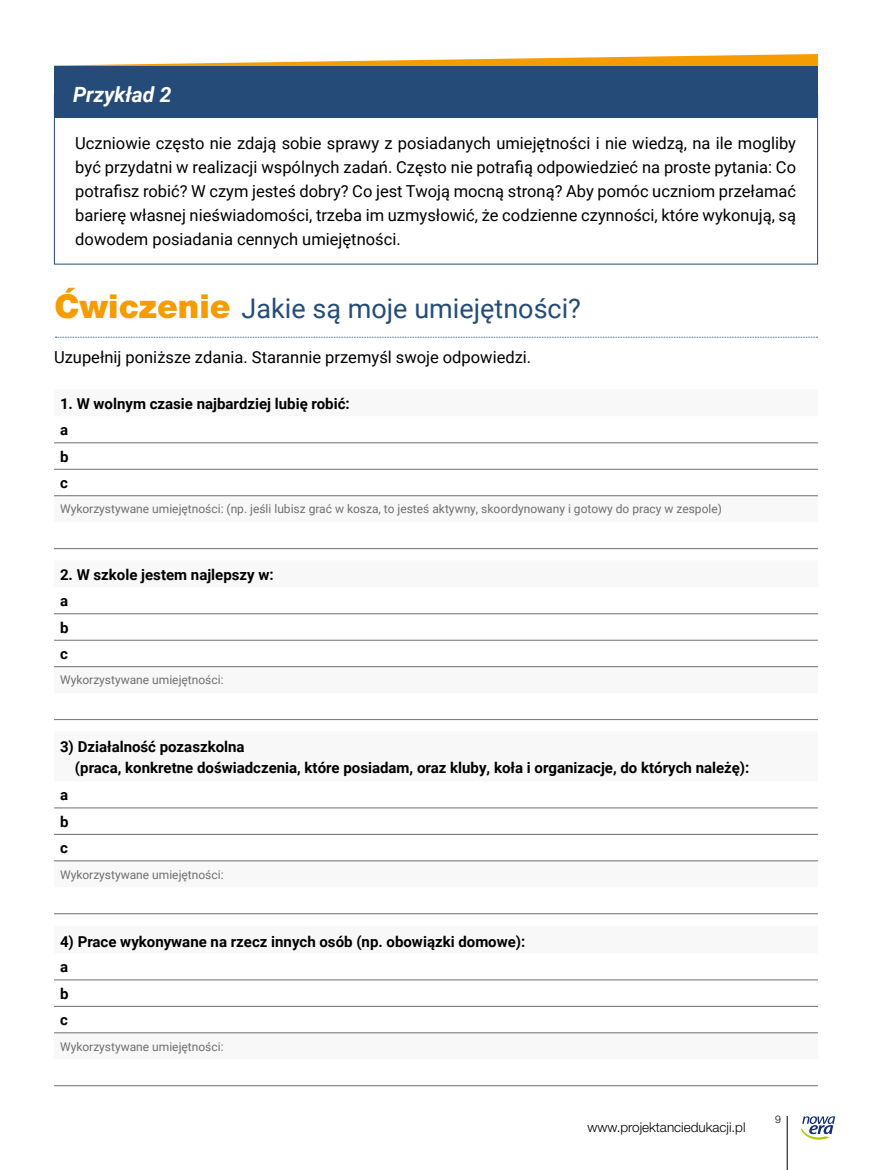
<style>
.page{position:relative;width:872px;height:1170px;background:#fff}
.page>*{position:absolute;margin:0;border:0;box-sizing:border-box;transform-origin:0 0}
.t1{font:27px "Roboto";color:#254c78}
.t2{font:italic 700 21px "Roboto";color:#fff}
.t3{font:16.5px/24px "Roboto";color:#000;text-align:justify}
.t4{font:700 15px/26.5px "Roboto";color:#000}
.t5{font:300 13.5px "Helvetica Neue LT Pro";color:#000}
.t6{font:12px "Roboto";color:#6f6f6e}
.t7{font:300 10.5px "Helvetica Neue LT Pro";color:#000}
.s1{font-family:"Helvetica Neue LT Pro";font-weight:900;font-size:33px;color:#f59c02}
</style>
<div class="page">
<hr style="left:787px;top:1115px;width:1px;height:54px;background:#000">
<svg style="left:800px;top:1116px;width:35px;height:23px"></svg>
<svg style="left:54px;top:54px;width:764px;height:13px"></svg>
<div style="left:54px;top:67px;width:764px;height:51px;background:#254c78"></div>
<div style="left:54px;top:95px;width:764px;height:169px;border:1px solid #254c78"></div>
<svg style="left:54px;top:443px;width:764px;height:54px"></svg>
<hr style="left:54px;top:442px;width:764px;height:1px;background:#6f6f6e">
<hr style="left:54px;top:469px;width:764px;height:1px;background:#6f6f6e">
<hr style="left:54px;top:495px;width:764px;height:1px;background:#6f6f6e">
<hr style="left:54px;top:548px;width:764px;height:1px;background:#6f6f6e">
<svg style="left:54px;top:614px;width:764px;height:54px"></svg>
<hr style="left:54px;top:613px;width:764px;height:1px;background:#6f6f6e">
<hr style="left:54px;top:640px;width:764px;height:1px;background:#6f6f6e">
<hr style="left:54px;top:666px;width:764px;height:1px;background:#6f6f6e">
<hr style="left:54px;top:719px;width:764px;height:1px;background:#6f6f6e">
<svg style="left:54px;top:980px;width:764px;height:54px"></svg>
<hr style="left:54px;top:979px;width:764px;height:1px;background:#6f6f6e">
<hr style="left:54px;top:1005px;width:764px;height:1px;background:#6f6f6e">
<hr style="left:54px;top:1032px;width:764px;height:1px;background:#6f6f6e">
<hr style="left:54px;top:1085px;width:764px;height:1px;background:#6f6f6e">
<svg style="left:54px;top:808px;width:764px;height:54px"></svg>
<hr style="left:54px;top:807px;width:764px;height:1px;background:#6f6f6e">
<hr style="left:54px;top:834px;width:764px;height:1px;background:#6f6f6e">
<hr style="left:54px;top:860px;width:764px;height:1px;background:#6f6f6e">
<hr style="left:54px;top:913px;width:764px;height:1px;background:#6f6f6e">
<svg style="left:56px;top:337px;width:761px;height:1px"></svg>
<p class="t2" style="left:73px;top:79px;width:100px">Przykład 2</p>
<p class="t3" style="left:75px;top:131px;width:722px">Uczniowie często nie zdają sobie sprawy z posiadanych umiejętności i nie wiedzą, na ile mogliby być przydatni w realizacji wspólnych zadań. Często nie potrafią odpowiedzieć na proste pytania: Co potrafisz robić? W czym jesteś dobry? Co jest Twoją mocną stroną? Aby pomóc uczniom przełamać barierę własnej nieświadomości, trzeba im uzmysłowić, że codzienne czynności, które wykonują, są dowodem posiadania cennych umiejętności.</p>
<h1 class="t1" style="left:54px;top:289px;width:528px"><span class="s1">Ćwiczenie</span> Jakie są moje umiejętności?</h1>
<p class="t3" style="left:54px;top:345px;width:479px">Uzupełnij poniższe zdania. Starannie przemyśl swoje odpowiedzi.</p>
<p class="t4" style="left:60px;top:389px;width:291px">1. W wolnym czasie najbardziej lubię robić: a<br>b<br>c</p>
<p class="t6" style="left:60px;top:500px;width:663px">Wykorzystywane umiejętności: (np. jeśli lubisz grać w kosza, to jesteś aktywny, skoordynowany i gotowy do pracy w zespole)</p>
<p class="t4" style="left:60px;top:560px;width:215px">2. W szkole jestem najlepszy w: a<br>b<br>c</p>
<p class="t6" style="left:60px;top:671px;width:165px">Wykorzystywane umiejętności:</p>
<p class="t4" style="left:75px;top:735px;width:676px;line-height:21px;text-indent:-15px">3) Działalność pozaszkolna<br>(praca, konkretne doświadczenia, które posiadam, oraz kluby, koła i organizacje, do których należę):</p>
<p class="t4" style="left:60px;top:781px;width:10px;text-align:justify">a b c</p>
<p class="t6" style="left:60px;top:865px;width:165px">Wykorzystywane umiejętności:</p>
<p class="t4" style="left:60px;top:928px;width:467px;line-height:24.9px">4) Prace wykonywane na rzecz innych osób (np. obowiązki domowe): a</p>
<p class="t4" style="left:60px;top:979px;width:10px">b c</p>
<p class="t6" style="left:60px;top:1037px;width:165px">Wykorzystywane umiejętności:</p>
<p class="t5" style="left:587px;top:1118px;width:160px">www.projektanciedukacji.pl</p>
<p class="t7" style="left:775px;top:1113px;width:7px">9</p>
</div>
